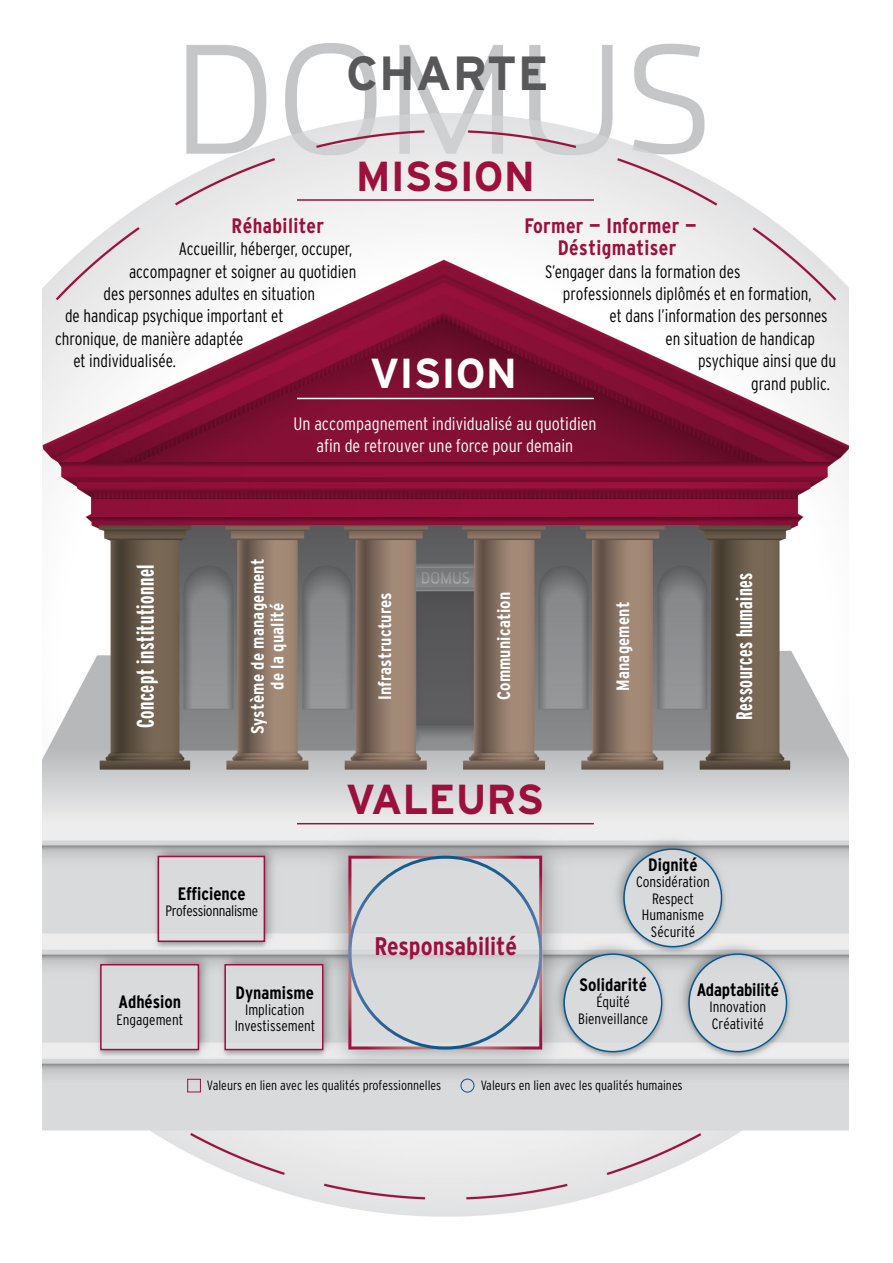
<style>
.page{position:relative;width:893px;height:1263px;background:#fff}
.page>*{position:absolute;margin:0;border:0;box-sizing:border-box;transform-origin:0 0}
.t1{font:700 47.85px "Interstate";letter-spacing:.02em;color:#58585a}
.t2{font:700 41.85px "Interstate";color:#9b103d}
.t3{font:700 41.85px "Interstate";color:#fff}
.t4{font:700 condensed 25.5px "Interstate";color:#9b103d}
.t5{font:700 extra-condensed 24px "Interstate";letter-spacing:.02em;color:#fff}
.t6{font:700 extra-condensed 22.5px "Interstate";letter-spacing:.02em;color:#fff}
.t7{font:700 condensed 21px/22.5px "Interstate";letter-spacing:.02em;color:#9b103d}
.t8{font:300 condensed 18px "Interstate";color:#000;scale:.95 1}
.t9{font:300 condensed 18px/22.5px "Interstate";color:#fff;text-align:center}
.t10{font:700 condensed 18px/19.5px "Interstate";letter-spacing:.01em;color:#fff;text-align:center}
.t11{font:700 condensed 18px "Interstate";color:#000}
.t12{font:300 condensed 15px/16.5px "Interstate";color:#000;text-align:center}
.t13{font:300 condensed 15px "Interstate";letter-spacing:-.02em;color:#000}
.t14{font:300 condensed 13.5px "Interstate";color:#000}
</style>
<div class="page">
<img style="left:43px;top:44px;width:805px;height:1173px">
<div style="left:158px;top:856px;width:107px;height:86px;border:2px solid #9b103d"></div>
<div style="left:224px;top:964px;width:99px;height:86px;border:1px solid #9b103d"></div>
<div style="left:100px;top:964px;width:99px;height:86px;border:1px solid #9b103d"></div>
<svg style="left:348px;top:856px;width:194px;height:193px;background:#cecdd2"></svg>
<hr style="left:297px;top:398px;width:297px;height:1px;background:#fff">
<hr style="left:297px;top:823px;width:297px;height:1px;background:#9b103d">
<hr style="left:297px;top:199px;width:297px;height:2px;background:#9b103d">
<div style="left:187px;top:1079px;width:14px;height:13px;border:1px solid #9b103d"></div>
<div style="left:461px;top:1079px;width:13px;height:13px;border:1px solid #03588e;border-radius:50%"></div>
<h1 class="t1" style="left:346px;top:47px;width:204px">CHARTE</h1>
<h2 class="t2" style="left:356px;top:153px;width:181px">MISSION</h2>
<p class="t7" style="left:232px;top:214px;width:94px">Réhabiliter</p>
<p class="t8" style="left:179px;top:239px;width:184px">Accueillir, héberger, occuper,</p>
<p class="t8" style="left:129px;top:261px;width:241px">accompagner et soigner au quotidien</p>
<p class="t8" style="left:103px;top:283px;width:224px">des personnes adultes en situation</p>
<p class="t8" style="left:65px;top:306px;width:231px">de handicap psychique important et</p>
<p class="t8" style="left:55px;top:328px;width:200px">chronique, de manière adaptée</p>
<p class="t8" style="left:73px;top:351px;width:109px">et individualisée.</p>
<h2 class="t3" style="left:370px;top:350px;width:149px">VISION</h2>
<p class="t7" style="left:558px;top:214px;width:140px;text-indent:-33px">Former — Informer —<br>Déstigmatiser</p>
<p class="t8" style="left:545px;top:261px;width:207px">S’engager dans la formation des</p>
<p class="t8" style="left:563px;top:283px;width:263px">professionnels diplômés et en formation,</p>
<p class="t8" style="left:610px;top:306px;width:231px">et dans l’information des personnes</p>
<p class="t8" style="left:665px;top:328px;width:159px">en situation de handicap</p>
<p class="t8" style="left:698px;top:351px;width:147px">psychique ainsi que du</p>
<p class="t8" style="left:751px;top:373px;width:84px">grand public.</p>
<p class="t9" style="left:294px;top:412px;width:304px">Un accompagnement individualisé au quotidien afin de retrouver une force pour demain</p>
<p class="t10" style="left:248px;top:734px;width:177px;rotate:-90deg">Système de management de la qualité</p>
<h3 class="t5" style="left:132px;top:728px;width:165px;rotate:-90deg">Concept institutionnel</h3>
<p class="t6" style="left:732px;top:719px;width:148px;rotate:-90deg">Ressources humaines</p>
<p class="t10" style="left:494px;top:700px;width:110px;rotate:-90deg">Communication</p>
<p class="t10" style="left:375px;top:700px;width:109px;rotate:-90deg">Infrastructures</p>
<p class="t10" style="left:613px;top:691px;width:91px;rotate:-90deg">Management</p>
<p class="t11" style="left:178px;top:883px;width:69px">Efficience</p>
<p class="t13" style="left:165px;top:903px;width:94px">Professionnalisme</p>
<p class="t11" style="left:119px;top:992px;width:64px">Adhésion</p>
<p class="t12" style="left:117px;top:1011px;width:68px">Engagement</p>
<p class="t11" style="left:236px;top:982px;width:80px">Dynamisme</p>
<p class="t12" style="left:235px;top:1001px;width:82px">Implication<br>Investissement</p>
<h2 class="t2" style="left:346px;top:776px;width:200px">VALEURS</h2>
<h3 class="t4" style="left:374px;top:932px;width:144px">Responsabilité</h3>
<p class="t11" style="left:648px;top:854px;width:51px">Dignité</p>
<p class="t12" style="left:636px;top:874px;width:75px">Considération<br>Respect<br>Humanisme<br>Sécurité</p>
<p class="t11" style="left:580px;top:974px;width:69px">Solidarité</p>
<p class="t12" style="left:578px;top:993px;width:71px">Équité<br>Bienveillance</p>
<p class="t11" style="left:697px;top:979px;width:84px">Adaptabilité</p>
<p class="t12" style="left:709px;top:998px;width:58px;text-align:left">Innovation<br>Créativité</p>
<p class="t14" style="left:207px;top:1078px;width:236px">Valeurs en lien avec les qualités professionnelles</p>
<p class="t14" style="left:481px;top:1078px;width:203px">Valeurs en lien avec les qualités humaines</p>
</div>
